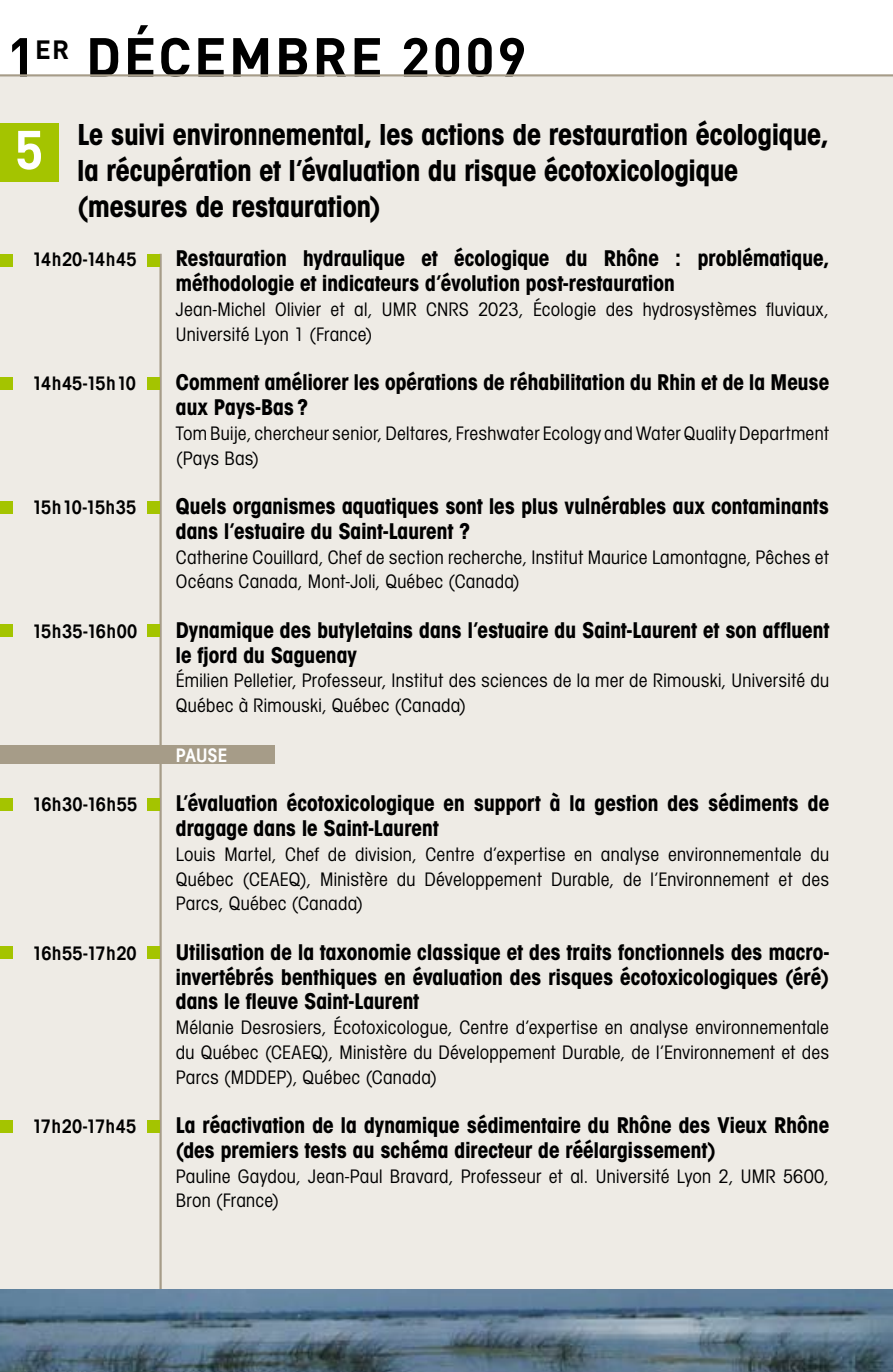
<style>
.page{position:relative;width:893px;height:1372px;background:#fff}
.page>*{position:absolute;margin:0;border:0;box-sizing:border-box;transform-origin:0 0}
.t1{font:700 54px "DIN";letter-spacing:.04em;color:#000}
.t2{font:700 54px "DIN";color:#fff}
.t3{font:700 31.5px/36px "Avant Garde Cd Md ITC";color:#000}
.t4{font:700 23.62px/24.8px "Avant Garde Cd Md ITC";letter-spacing:.005em;color:#000}
.t5{font:20.25px/24.8px "Avant Garde Cd ITC";letter-spacing:.015em;color:#000}
.t6{font:600 20.25px "Avant Garde Cd ITC";letter-spacing:.025em;color:#000}
.t7{font:600 20.25px "Avant Garde Cd ITC";letter-spacing:.005em;color:#fff}
</style>
<div class="page">
<div style="left:0;top:0;width:893px;height:1371px;background:#eeebe5"></div>
<div style="left:0;top:0;width:893px;height:77px;background:#fff"></div>
<hr style="left:0;top:74px;width:893px;height:3px;background:#a69c88">
<div style="left:0;top:745px;width:274px;height:19px;background:#a69c88"></div>
<hr style="left:159px;top:254px;width:3px;height:1117px;background:#a69c88">
<div style="left:0;top:123px;width:58px;height:58px;background:#a4c400"></div>
<div style="left:147px;top:254px;width:12px;height:12px;background:#a4c400"></div>
<div style="left:0;top:254px;width:13px;height:12px;background:#a4c400"></div>
<div style="left:147px;top:377px;width:12px;height:13px;background:#a4c400"></div>
<div style="left:0;top:377px;width:13px;height:13px;background:#a4c400"></div>
<div style="left:147px;top:501px;width:12px;height:12px;background:#a4c400"></div>
<div style="left:0;top:501px;width:13px;height:12px;background:#a4c400"></div>
<div style="left:147px;top:624px;width:12px;height:13px;background:#a4c400"></div>
<div style="left:0;top:624px;width:13px;height:13px;background:#a4c400"></div>
<div style="left:147px;top:797px;width:12px;height:13px;background:#a4c400"></div>
<div style="left:0;top:797px;width:13px;height:13px;background:#a4c400"></div>
<div style="left:147px;top:946px;width:12px;height:13px;background:#a4c400"></div>
<div style="left:0;top:946px;width:13px;height:13px;background:#a4c400"></div>
<div style="left:147px;top:1119px;width:12px;height:13px;background:#a4c400"></div>
<div style="left:0;top:1119px;width:13px;height:13px;background:#a4c400"></div>
<svg style="left:0;top:1288px;width:893px;height:83px;background:#5e788b"></svg>
<h1 class="t1" style="left:7px;top:22px;width:521px">1<sup>ER</sup> DÉCEMBRE 2009</h1>
<h2 class="t3" style="left:78px;top:116px;width:752px">Le suivi environnemental, les actions de restauration écologique, la récupération et l’évaluation du risque écotoxicologique (mesures de restauration)</h2>
<p class="t6" style="left:32px;top:248px;width:106px">14h20-14h45</p>
<p class="t4" style="left:176px;top:246px;width:655px">Restauration hydraulique et écologique du Rhône : problématique, méthodologie et indicateurs d’évolution post-restauration</p>
<p class="t5" style="left:176px;top:297px;width:655px">Jean-Michel Olivier et al, UMR CNRS 2023, Écologie des hydrosystèmes fluviaux,<br>Université Lyon 1 (France)</p>
<p class="t6" style="left:32px;top:371px;width:106px">14h45-15h10</p>
<p class="t4" style="left:176px;top:370px;width:655px">Comment améliorer les opérations de réhabilitation du Rhin et de la Meuse aux Pays-Bas ?</p>
<p class="t5" style="left:176px;top:421px;width:655px">Tom Buije, chercheur senior, Deltares, Freshwater Ecology and Water Quality Department (Pays Bas)</p>
<p class="t6" style="left:32px;top:495px;width:106px">15h10-15h35</p>
<p class="t4" style="left:176px;top:493px;width:655px">Quels organismes aquatiques sont les plus vulnérables aux contaminants dans l’estuaire du Saint-Laurent ?</p>
<p class="t5" style="left:176px;top:544px;width:655px">Catherine Couillard, Chef de section recherche, Institut Maurice Lamontagne, Pêches et<br>Océans Canada, Mont-Joli, Québec (Canada)</p>
<p class="t6" style="left:32px;top:619px;width:107px">15h35-16h00</p>
<p class="t4" style="left:176px;top:617px;width:655px">Dynamique des butyletains dans l’estuaire du Saint-Laurent et son affluent le fjord du Saguenay</p>
<p class="t5" style="left:176px;top:668px;width:655px">Émilien Pelletier, Professeur, Institut des sciences de la mer de Rimouski, Université du<br>Québec à Rimouski, Québec (Canada)</p>
<p class="t7" style="left:176px;top:743px;width:53px">PAUSE</p>
<p class="t6" style="left:32px;top:792px;width:107px">16h30-16h55</p>
<p class="t4" style="left:176px;top:790px;width:655px">L’évaluation écotoxicologique en support à la gestion des sédiments de dragage dans le Saint-Laurent</p>
<p class="t5" style="left:176px;top:841px;width:655px;text-align:justify">Louis Martel, Chef de division, Centre d’expertise en analyse environnementale du Québec (CEAEQ), Ministère du Développement Durable, de l’Environnement et des Parcs, Québec (Canada)</p>
<p class="t6" style="left:32px;top:940px;width:106px">16h55-17h20</p>
<p class="t4" style="left:176px;top:939px;width:655px;text-align:justify">Utilisation de la taxonomie classique et des traits fonctionnels des macro&shy;invertébrés benthiques en évaluation des risques écotoxicologiques (éré) dans le fleuve Saint-Laurent</p>
<p class="t5" style="left:176px;top:1015px;width:655px;text-align:justify">Mélanie Desrosiers, Écotoxicologue, Centre d’expertise en analyse environnementale du Québec (CEAEQ), Ministère du Développement Durable, de l’Environnement et des Parcs (MDDEP), Québec (Canada)</p>
<p class="t6" style="left:32px;top:1114px;width:106px">17h20-17h45</p>
<p class="t4" style="left:176px;top:1112px;width:655px">La réactivation de la dynamique sédimentaire du Rhône des Vieux Rhône (des premiers tests au schéma directeur de réélargissement)</p>
<p class="t5" style="left:176px;top:1163px;width:655px">Pauline Gaydou, Jean-Paul Bravard, Professeur et al. Université Lyon 2, UMR 5600,<br>Bron (France)</p>
<h1 class="t2" style="left:14px;top:114px;width:31px">5</h1>
</div>
